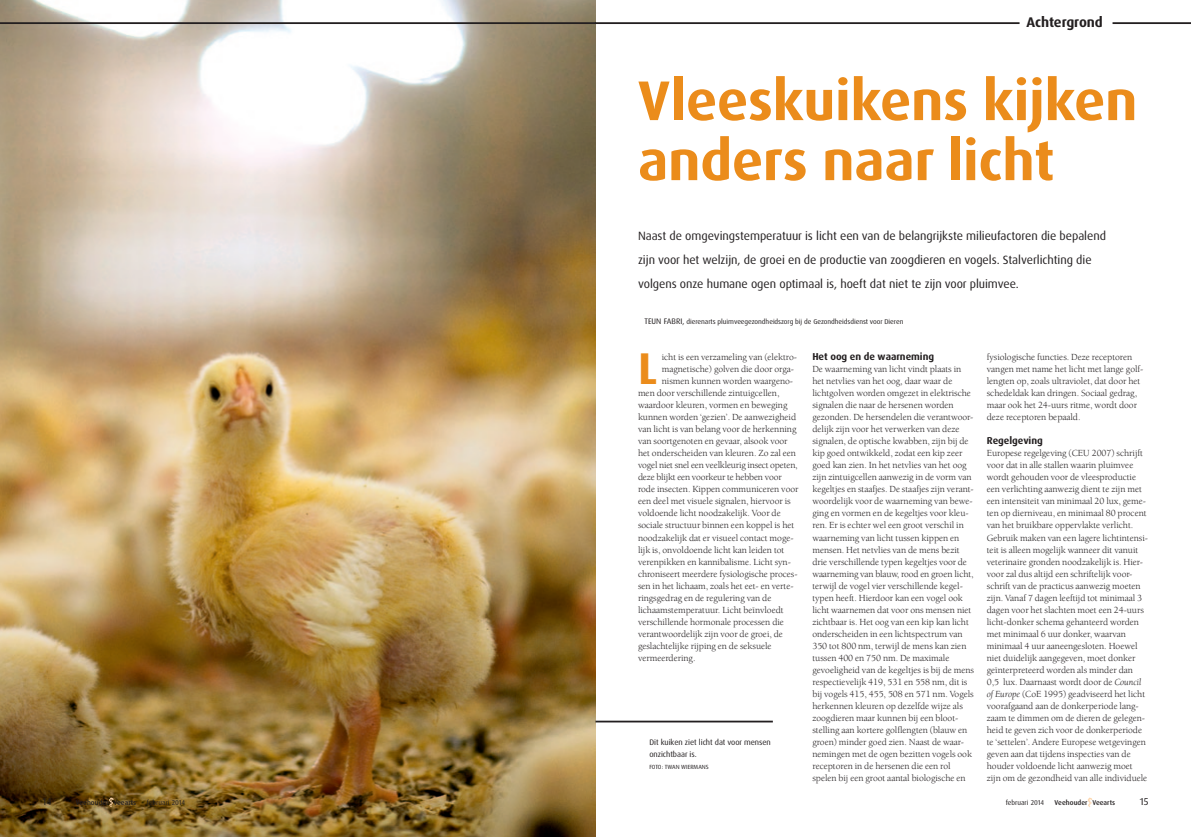
<style>
.page{position:relative;width:1191px;height:837px;background:#fff}
.page>*{position:absolute;margin:0;border:0;box-sizing:border-box;transform-origin:0 0}
.t1{font:700 56px/60px "Dax OT";letter-spacing:-.005em;color:#eb8c1b}
.t2{font:700 44.5px "Dax OT";color:#eb8c1b}
.t3{font:700 14px "Dax OT";letter-spacing:-.005em;color:#231f20}
.t4{font:12px/24px "Dax OT";letter-spacing:-.005em;color:#231f20}
.t5{font:700 10px "Dax OT";letter-spacing:-.005em;color:#231f20}
.t6{font:10px "Dax OT";color:#231f20}
.t7{font:9.6px/12px "Berkeley Std";letter-spacing:-.005em;color:#231f20}
.t8{font:8px/12px "Dax OT";letter-spacing:-.005em;color:#231f20}
.t9{font:7px "Dax OT";letter-spacing:-.005em;color:#231f20}
.t10{font:500 7px "Dax OT";letter-spacing:.005em;color:#231f20}
.t11{font:6px "Dax OT";letter-spacing:.005em;color:#231f20}
.s1{font-size:8px}
.s2{font-style:italic}
</style>
<div class="page">
<img style="left:0;top:0;width:595px;height:836px">
<hr style="left:0;top:22px;width:595px;height:2px;background:#231f20">
<svg style="left:109px;top:797px;width:5px;height:9px"></svg>
<hr style="left:595px;top:22px;width:424px;height:2px;background:#231f20">
<hr style="left:1112px;top:22px;width:79px;height:2px;background:#231f20">
<svg style="left:1087px;top:797px;width:5px;height:9px"></svg>
<hr style="left:595px;top:720px;width:178px;height:2px;background:#231f20">
<p class="t6" style="left:43px;top:794px;width:10px">14</p>
<p class="t10" style="left:76px;top:797px;width:62px">Veehouder Veearts</p>
<p class="t9" style="left:147px;top:797px;width:40px">februari 2014</p>
<h3 class="t3" style="left:1026px;top:13px;width:78px">Achtergrond</h3>
<h1 class="t1" style="left:638px;top:71px;width:501px">Vleeskuikens kijken anders naar licht</h1>
<p class="t4" style="left:638px;top:224px;width:469px">Naast de omgevingstemperatuur is licht een van de belangrijkste milieufactoren die bepalend zijn voor het welzijn, de groei en de productie van zoogdieren en vogels. Stalverlichting die volgens onze humane ogen optimaal is, hoeft dat niet te zijn voor pluimvee.</p>
<p class="t9" style="left:644px;top:317px;width:260px"><span class="s1">Teun Fabri,</span> dierenarts pluimveegezondheidszorg bij de Gezondheidsdienst voor Dieren</p>
<h2 class="t2" style="left:638px;top:340px;width:21px">L</h2>
<p class="t7" style="left:662px;top:351px;width:137px">icht is een verzameling van (elektro-</p>
<p class="t7" style="left:662px;top:363px;width:134px">magnetische) golven die door orga-</p>
<p class="t7" style="left:662px;top:375px;width:133px">nismen kunnen worden waargeno-</p>
<p class="t7" style="left:638px;top:387px;width:143px">men door verschillende zintuigcellen,</p>
<p class="t7" style="left:638px;top:399px;width:151px">waardoor kleuren, vormen en beweging</p>
<p class="t7" style="left:638px;top:411px;width:160px">kunnen worden ‘gezien’. De aanwezigheid</p>
<p class="t7" style="left:638px;top:423px;width:160px">van licht is van belang voor de herkenning</p>
<p class="t7" style="left:638px;top:435px;width:151px">van soortgenoten en gevaar, alsook voor</p>
<p class="t7" style="left:638px;top:447px;width:159px">het onderscheiden van kleuren. Zo zal een</p>
<p class="t7" style="left:638px;top:459px;width:161px">vogel niet snel een veelkleurig insect opeten,</p>
<p class="t7" style="left:638px;top:471px;width:145px">deze blijkt een voorkeur te hebben voor</p>
<p class="t7" style="left:638px;top:483px;width:162px">rode insecten. Kippen communiceren voor</p>
<p class="t7" style="left:638px;top:495px;width:154px">een deel met visuele signalen, hiervoor is</p>
<p class="t7" style="left:638px;top:507px;width:144px">voldoende licht noodzakelijk. Voor de</p>
<p class="t7" style="left:638px;top:519px;width:158px">sociale structuur binnen een koppel is het</p>
<p class="t7" style="left:638px;top:531px;width:157px">noodzakelijk dat er visueel contact moge-</p>
<p class="t7" style="left:638px;top:543px;width:148px">lijk is, onvoldoende licht kan leiden tot</p>
<p class="t7" style="left:638px;top:555px;width:154px">verenpikken en kannibalisme. Licht syn-</p>
<p class="t7" style="left:638px;top:567px;width:161px">chroniseert meerdere fysiologische proces-</p>
<p class="t7" style="left:638px;top:579px;width:157px">sen in het lichaam, zoals het eet- en verte-</p>
<p class="t7" style="left:638px;top:591px;width:135px">ringsgedrag en de regulering van de</p>
<p class="t7" style="left:638px;top:603px;width:147px">lichaamstemperatuur. Licht beïnvloedt</p>
<p class="t7" style="left:638px;top:615px;width:147px">verschillende hormonale processen die</p>
<p class="t7" style="left:638px;top:627px;width:146px">verantwoordelijk zijn voor de groei, de</p>
<p class="t7" style="left:638px;top:639px;width:135px">geslachtelijke rijping en de seksuele</p>
<p class="t7" style="left:638px;top:651px;width:59px">vermeerdering.</p>
<p class="t8" style="left:649px;top:735px;width:123px">Dit kuiken ziet licht dat voor mensen onzichtbaar is.</p>
<p class="t11" style="left:649px;top:762px;width:57px">Foto: Twan Wiermans</p>
<p class="t5" style="left:812px;top:350px;width:123px">Het oog en de waarneming</p>
<p class="t7" style="left:812px;top:363px;width:163px">De waarneming van licht vindt plaats in het netvlies van het oog, daar waar de lichtgolven worden omgezet in elektrische signalen die naar de hersenen worden gezonden. De hersendelen die verantwoor&shy;delijk zijn voor het verwerken van deze signalen, de optische kwabben, zijn bij de kip goed ontwikkeld, zodat een kip zeer goed kan zien. In het netvlies van het oog zijn zintuigcellen aanwezig in de vorm van kegeltjes en staafjes. De staafjes zijn verant&shy;woordelijk voor de waarneming van bewe&shy;ging en vormen en de kegeltjes voor kleu&shy;ren. Er is echter wel een groot verschil in waarneming van licht tussen kippen en mensen. Het netvlies van de mens bezit drie verschillende typen kegeltjes voor de waarneming van blauw, rood en groen licht, terwijl de vogel vier verschillende kegel&shy;typen heeft. Hierdoor kan een vogel ook licht waarnemen dat voor ons mensen niet zichtbaar is. Het oog van een kip kan licht onderscheiden in een lichtspectrum van 350 tot 800 nm, terwijl de mens kan zien tussen 400 en 750 nm. De maximale gevoeligheid van de kegeltjes is bij de mens respectievelijk 419, 531 en 558 nm, dit is bij vogels 415, 455, 508 en 571 nm. Vogels herkennen kleuren op dezelfde wijze als zoogdieren maar kunnen bij een bloot&shy;stelling aan kortere golflengten (blauw en groen) minder goed zien. Naast de waar&shy;nemingen met de ogen bezitten vogels ook receptoren in de hersenen die een rol spelen bij een groot aantal biologische en</p>
<p class="t7" style="left:986px;top:351px;width:158px">fysiologische functies. Deze receptoren vangen met name het licht met lange golf&shy;lengten op, zoals ultraviolet, dat door het schedeldak kan dringen. Sociaal gedrag, maar ook het 24-uurs ritme, wordt door deze receptoren bepaald.</p>
<p class="t5" style="left:986px;top:434px;width:58px">Regelgeving</p>
<p class="t7" style="left:986px;top:447px;width:163px">Europese regelgeving (CEU 2007) schrijft voor dat in alle stallen waarin pluimvee wordt gehouden voor de vleesproductie een verlichting aanwezig dient te zijn met een intensiteit van minimaal 20 lux, geme&shy;ten op dierniveau, en minimaal 80 procent van het bruikbare oppervlakte verlicht.<br>Gebruik maken van een lagere lichtintensi&shy;teit is alleen mogelijk wanneer dit vanuit veterinaire gronden noodzakelijk is. Hier&shy;voor zal dus altijd een schriftelijk voor&shy;schrift van de practicus aanwezig moeten zijn. Vanaf 7 dagen leeftijd tot minimaal 3 dagen voor het slachten moet een 24-uurs licht-donker schema gehanteerd worden met minimaal 6 uur donker, waarvan minimaal 4 uur aaneengesloten. Hoewel niet duidelijk aangegeven, moet donker geïnterpreteerd worden als minder dan<br>0,5 lux. Daarnaast wordt door de <span class="s2">Council of Europe</span> (CoE 1995) geadviseerd het licht voorafgaand aan de donkerperiode lang&shy;zaam te dimmen om de dieren de gelegen&shy;heid te geven zich voor de donkerperiode te ‘settelen’. Andere Europese wetgevingen geven aan dat tijdens inspecties van de houder voldoende licht aanwezig moet zijn om de gezondheid van alle individuele</p>
<p class="t9" style="left:1005px;top:797px;width:40px">februari 2014</p>
<p class="t10" style="left:1054px;top:797px;width:62px">Veehouder Veearts</p>
<p class="t6" style="left:1139px;top:794px;width:10px">15</p>
</div>
